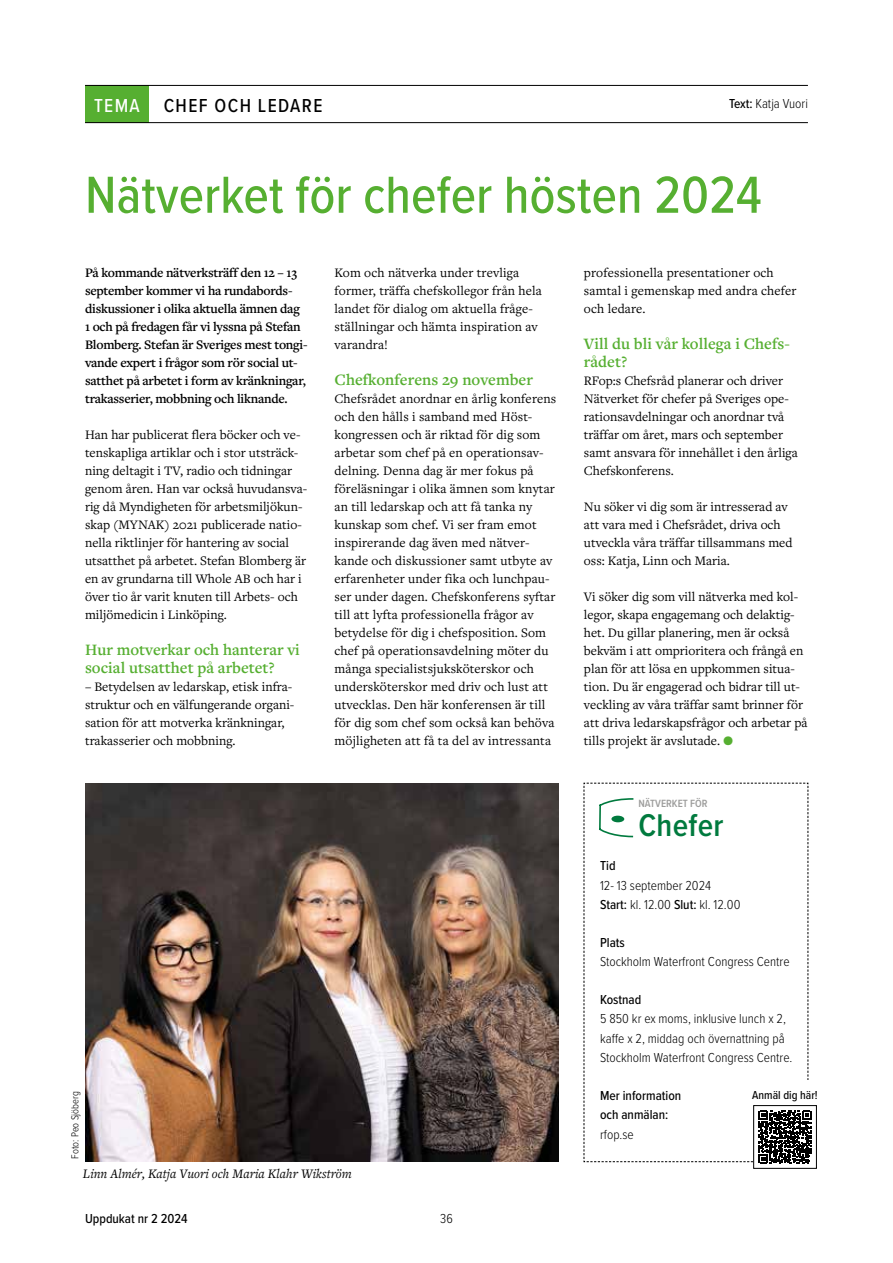
<style>
.page{position:relative;width:893px;height:1263px;background:#fff}
.page>*{position:absolute;margin:0;border:0;box-sizing:border-box;transform-origin:0 0}
.t1{font:500 54px "Proxima Nova Cond";color:#56af31}
.t2{font:600 32.55px "Proxima Nova Cond";letter-spacing:.01em;color:#007a3e}
.t3{font:500 19.5px "Proxima Nova Cond";letter-spacing:.07em;color:#000}
.t4{font:600 16.5px/18px "Freight Text Pro";color:#56af31}
.t5{font:13.5px/18px "Freight Text Pro";color:#000}
.t6{font:600 13.5px/18px "Freight Text Pro";letter-spacing:-.02em;color:#000}
.t7{font:300 13.5px/19.5px "Proxima Nova Cond";color:#000}
.t8{font:500 13.5px/19.5px "Proxima Nova Cond";color:#000}
.t9{font:italic 13.5px "Freight Text Pro";color:#000}
.t10{font:500 12px "Proxima Nova Cond";color:#000}
.t11{font:600 10.8px "Proxima Nova Cond";color:#9d9d9c}
.t12{font:300 10.5px "Proxima Nova Cond";color:#000}
.s1{color:#fff}
.s2{font-weight:500}
.s3{color:#56af31}
</style>
<div class="page">
<div style="left:85px;top:85px;width:64px;height:38px;background:#56af31"></div>
<hr style="left:85px;top:122px;width:723px;height:1px;background:#000">
<hr style="left:85px;top:85px;width:723px;height:1px;background:#000">
<img style="left:85px;top:783px;width:473px;height:379px">
<svg style="left:584px;top:783px;width:227px;height:380px"></svg>
<div style="left:753px;top:1105px;width:64px;height:64px;border:1px solid #000"></div>
<h3 class="t3" style="left:94px;top:91px;width:230px"><span class="s1">TEMA</span> CHEF OCH LEDARE</h3>
<p class="t7" style="left:729px;top:93px;width:80px"><span class="s2">Text:</span> Katja Vuori</p>
<h1 class="t1" style="left:85px;top:155px;width:678px">Nätverket för chefer hösten 2024</h1>
<p class="t6" style="left:85px;top:263px;width:224px">På kommande nätverksträff den 12 – 13 september kommer vi ha rundabords&shy;diskussioner i olika aktuella ämnen dag 1 och på fredagen får vi lyssna på Stefan Blomberg. Stefan är Sveriges mest tongi&shy;vande expert i frågor som rör social ut&shy;satthet på arbetet i form av kränkningar, trakasserier, mobbning och liknande.</p>
<p class="t5" style="left:85px;top:425px;width:224px">Han har publicerat flera böcker och ve&shy;tenskapliga artiklar och i stor utsträck&shy;ning deltagit i TV, radio och tidningar genom åren. Han var också huvudansva&shy;rig då Myndigheten för arbetsmiljökun&shy;skap (MYNAK) 2021 publicerade natio&shy;nella riktlinjer för hantering av social utsatthet på arbetet. Stefan Blomberg är en av grundarna till Whole AB och har i över tio år varit knuten till Arbets- och miljömedicin i Linköping.</p>
<p class="t4" style="left:85px;top:640px;width:216px">Hur motverkar och hanterar vi social utsatthet på arbetet?</p>
<p class="t5" style="left:85px;top:677px;width:211px">– Betydelsen av ledarskap, etisk infra&shy;struktur och en välfungerande organi&shy;sation för att motverka kränkningar, trakasserier och mobbning.</p>
<p class="t5" style="left:334px;top:263px;width:209px">Kom och nätverka under trevliga former, träffa chefskollegor från hela landet för dialog om aktuella fråge&shy;ställningar och hämta inspiration av varandra!</p>
<p class="t4" style="left:334px;top:370px;width:200px">Chefkonferens 29 november</p>
<p class="t5" style="left:334px;top:389px;width:223px">Chefsrådet anordnar en årlig konferens och den hålls i samband med Höst&shy;kongressen och är riktad för dig som arbetar som chef på en operationsav&shy;delning. Denna dag är mer fokus på föreläsningar i olika ämnen som knytar an till ledarskap och att få tanka ny kunskap som chef. Vi ser fram emot inspirerande dag även med nätver&shy;kande och diskussioner samt utbyte av erfarenheter under fika och lunchpau&shy;ser under dagen. Chefskonferens syftar till att lyfta professionella frågor av betydelse för dig i chefsposition. Som chef på operationsavdelning möter du många specialistsjuksköterskor och undersköterskor med driv och lust att utvecklas. Den här konferensen är till för dig som chef som också kan behöva möjligheten att få ta del av intressanta</p>
<p class="t12" style="left:67px;top:1159px;width:69px;rotate:-90deg">Foto: Peo Sjöberg</p>
<p class="t9" style="left:83px;top:1165px;width:270px">Linn Almér, Katja Vuori och Maria Klahr Wikström</p>
<p class="t8" style="left:85px;top:1208px;width:104px">Uppdukat nr 2 2024</p>
<p class="t7" style="left:440px;top:1208px;width:14px">36</p>
<p class="t5" style="left:584px;top:263px;width:214px">professionella presentationer och samtal i gemenskap med andra chefer och ledare.</p>
<p class="t4" style="left:584px;top:334px;width:207px">Vill du bli vår kollega i Chefs&shy;rådet?</p>
<p class="t5" style="left:584px;top:371px;width:215px">RFop:s Chefsråd planerar och driver Nätverket för chefer på Sveriges ope&shy;rationsavdelningar och anordnar två träffar om året, mars och september samt ansvara för innehållet i den årliga Chefskonferens.</p>
<p class="t5" style="left:584px;top:497px;width:210px">Nu söker vi dig som är intresserad av att vara med i Chefsrådet, driva och utveckla våra träffar tillsammans med oss: Katja, Linn och Maria.</p>
<p class="t5" style="left:584px;top:587px;width:225px">Vi söker dig som vill nätverka med kol&shy;legor, skapa engagemang och delaktig&shy;het. Du gillar planering, men är också bekväm i att omprioritera och frångå en plan för att lösa en uppkommen situa&shy;tion. Du är engagerad och bidrar till ut&shy;veckling av våra träffar samt brinner för att driva ledarskapsfrågor och arbetar på tills projekt är avslutade. <span class="s3">b</span></p>
<p class="t11" style="left:638px;top:796px;width:71px">NÄTVERKET FÖR</p>
<h2 class="t2" style="left:638px;top:801px;width:87px">Chefer</h2>
<p class="t8" style="left:600px;top:856px;width:17px">Tid</p>
<p class="t7" style="left:600px;top:875px;width:142px">12- 13 september 2024<br><span class="s2">Start:</span> kl. 12.00 <span class="s2">Slut:</span> kl. 12.00</p>
<p class="t8" style="left:600px;top:932px;width:26px">Plats</p>
<p class="t7" style="left:600px;top:951px;width:191px">Stockholm Waterfront Congress Centre</p>
<p class="t8" style="left:600px;top:989px;width:43px">Kostnad</p>
<p class="t7" style="left:600px;top:1008px;width:194px">5 850 kr ex moms, inklusive lunch x 2, kaffe x 2, middag och övernattning på<br>Stockholm Waterfront Congress Centre.</p>
<p class="t8" style="left:600px;top:1085px;width:83px">Mer information och anmälan:</p>
<p class="t7" style="left:600px;top:1124px;width:35px">rfop.se</p>
<p class="t10" style="left:752px;top:1086px;width:67px">Anmäl dig här!</p>
</div>
